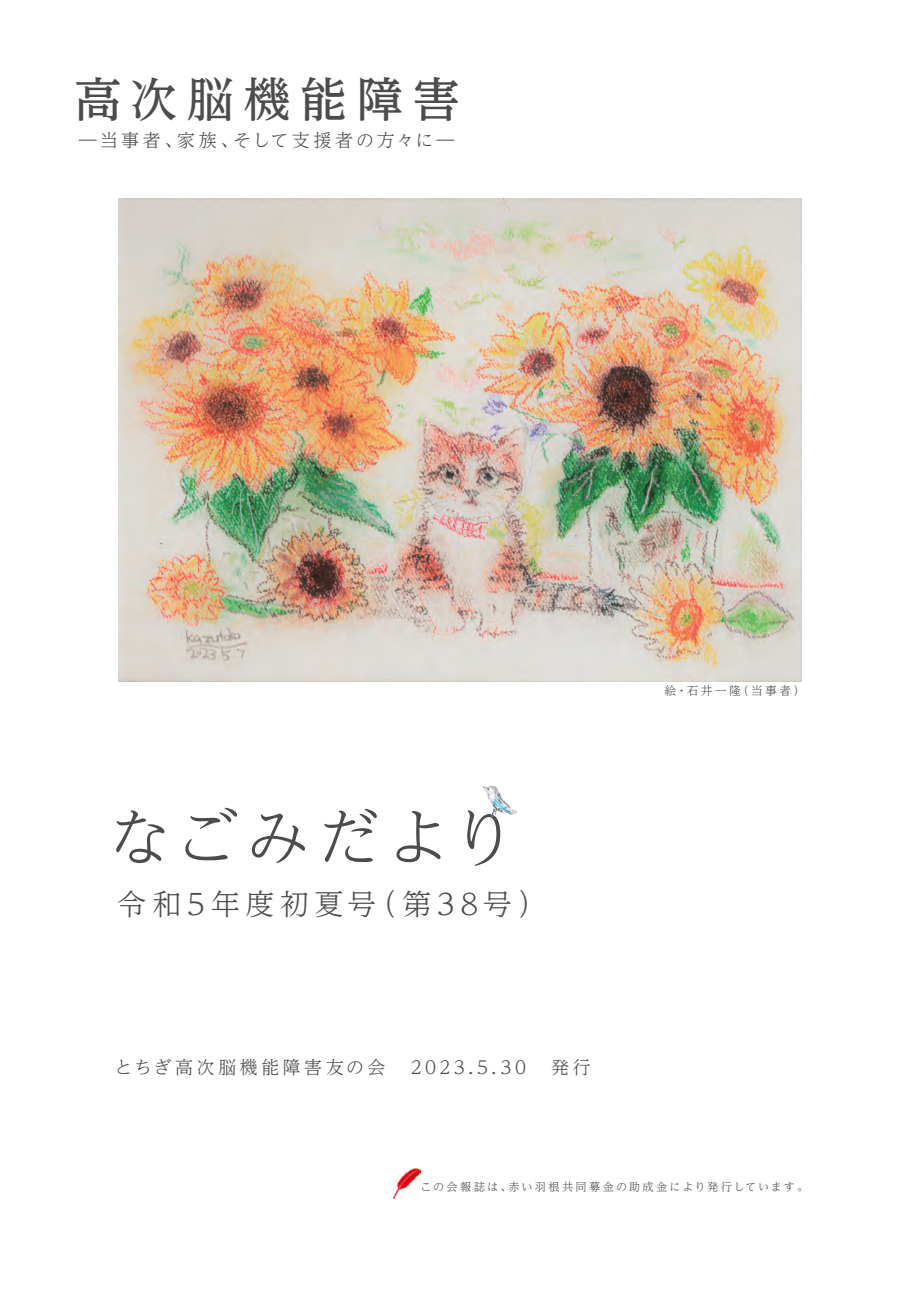
<style>
.page{position:relative;width:919px;height:1289px;background:#fff}
.page>*{position:absolute;margin:0;border:0;box-sizing:border-box;transform-origin:0 0}
.t1{font:300 63.75px "UD Reimin Pr 6 N";letter-spacing:.09em;color:#4b4c4d}
.t2{font:500 47.1px "UD Reimin Pr 6 N";letter-spacing:.195em;color:#4b4c4d}
.t3{font:300 29.1px "UD Reimin Pr 6 N";letter-spacing:.185em;color:#4b4c4d}
.t4{font:300 18px "UD Reimin Pr 6 N";letter-spacing:.19em;color:#4b4c4d}
.t5{font:300 18px "UD Reimin Pr 6 N";letter-spacing:.165em;color:#4b4c4d}
.t6{font:300 11.7px "UD Reimin Pr 6 N";letter-spacing:.21em;color:#4b4c4d}
.t7{font:300 11.1px "UD Reimin Pr 6 N";letter-spacing:.19em;color:#4b4c4d}
</style>
<div class="page">
<img style="left:118px;top:198px;width:683px;height:483px">
<img style="left:393px;top:1168px;width:27px;height:29px">
<img style="left:483px;top:785px;width:35px;height:32px">
<h2 class="t2" style="left:75px;top:60px;width:387px">高次脳機能障害</h2>
<h3 class="t5" style="left:79px;top:125px;width:377px">̶当事者、家族、そして支援者の方々に̶</h3>
<h1 class="t1" style="left:108px;top:785px;width:409px">なごみだより</h1>
<h3 class="t3" style="left:117px;top:880px;width:431px">令和5年度初夏号（第38号）</h3>
<h3 class="t4" style="left:115px;top:1052px;width:477px">とちぎ高次脳機能障害友の会　2023.5.30　発行</h3>
<p class="t6" style="left:664px;top:681px;width:142px">絵・石井一隆（当事者）</p>
<p class="t7" style="left:420px;top:1177px;width:389px">この会報誌は、赤い羽根共同募金の助成金により発行しています。</p>
</div>
